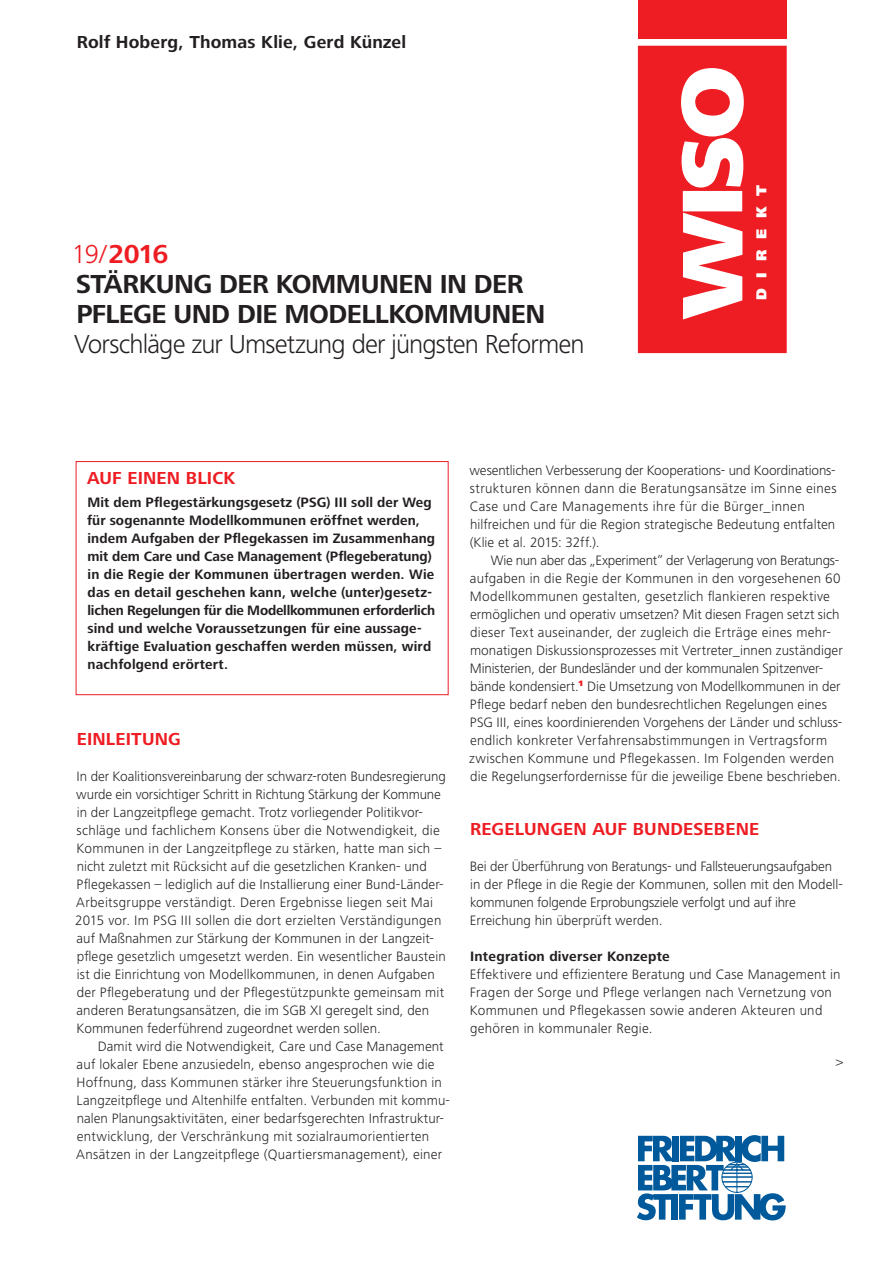
<style>
.page{position:relative;width:893px;height:1263px;background:#fff}
.page>*{position:absolute;margin:0;border:0;box-sizing:border-box;transform-origin:0 0}
.t1{font:700 27px/30px "Frutiger Next LT";letter-spacing:-.02em;color:#231f20}
.t2{font:300 27px "Frutiger Next LT";letter-spacing:-.035em;color:#231f20}
.t3{font:700 18px "Frutiger Next LT";letter-spacing:.01em;color:#ee1d23}
.t4{font:700 18px "Frutiger Next LT";letter-spacing:.01em;color:#231f20}
.t5{font:900 15px "Frutiger Next LT";letter-spacing:.72em;color:#fff}
.t6{font:300 14.1px/18px "Frutiger Next LT";letter-spacing:.01em;color:#231f20}
.t7{font:700 14.1px/18px "Frutiger Next LT";letter-spacing:.01em;color:#231f20}
.t8{font:300 14.1px/18px "Frutiger Next LT";letter-spacing:-.01em;color:#231f20}
.s1{font-weight:300;color:#ee1d23}
.s2{color:#ee1d23}
</style>
<div class="page">
<div style="left:76px;top:461px;width:373px;height:234px;border:1px solid #ee1c28"></div>
<svg style="left:637px;top:1135px;width:149px;height:85px"></svg>
<div style="left:638px;top:0;width:149px;height:39px;background:#ee1d23"></div>
<svg style="left:638px;top:46px;width:149px;height:307px;fill:#ee1d23"></svg>
<p class="t4" style="left:77px;top:32px;width:331px">Rolf Hoberg, Thomas Klie, Gerd Künzel</p>
<h1 class="t1" style="left:72px;top:239px;width:475px"><span class="s1">19/</span> <span class="s2">2016<br></span>STÄRKUNG DER KOMMUNEN IN DER<br>PFLEGE UND DIE MODELLKOMMUNEN</h1>
<h1 class="t2" style="left:74px;top:329px;width:512px">Vorschläge zur Umsetzung der jüngsten Reformen</h1>
<p class="t5" style="left:753px;top:300px;width:117px;rotate:-90deg">DIREKT</p>
<p class="t3" style="left:87px;top:468px;width:150px">AUF EINEN BLICK</p>
<p class="t7" style="left:87px;top:493px;width:350px">Mit dem Pflegestärkungsgesetz (PSG) III soll der Weg für sogenannte Modellkommunen eröffnet werden, indem Aufgaben der Pflegekassen im Zusammenhang mit dem Care und Case Management (Pflegeberatung) in die Regie der Kommunen übertragen werden. Wie das en detail geschehen kann, welche (unter)gesetz&shy;lichen Regelungen für die Modellkommunen erforderlich sind und welche Voraussetzungen für eine aussage&shy;kräftige Evaluation geschaffen werden müssen, wird nachfolgend erörtert.</p>
<p class="t3" style="left:77px;top:729px;width:106px">EINLEITUNG</p>
<p class="t6" style="left:75px;top:767px;width:372px">In der Koalitionsvereinbarung der schwarz-roten Bundesregierung wurde ein vorsichtiger Schritt in Richtung Stärkung der Kommune in der Langzeitpflege gemacht. Trotz vorliegender Politikvor&shy;schläge und fachlichem Konsens über die Notwendigkeit, die Kommunen in der Langzeitpflege zu stärken, hatte man sich – nicht zuletzt mit Rücksicht auf die gesetzlichen Kranken- und Pflegekassen – lediglich auf die Installierung einer Bund-Länder-Arbeitsgruppe verständigt. Deren Ergebnisse liegen seit Mai 2015 vor. Im PSG III sollen die dort erzielten Verständigungen auf Maßnahmen zur Stärkung der Kommunen in der Langzeit&shy;pflege gesetzlich umgesetzt werden. Ein wesentlicher Baustein ist die Einrichtung von Modellkommunen, in denen Aufgaben der Pflegeberatung und der Pflegestützpunkte gemeinsam mit anderen Beratungsansätzen, die im SGB XI geregelt sind, den Kommunen federführend zugeordnet werden sollen.</p>
<p class="t6" style="left:76px;top:1037px;width:375px;text-indent:22px">Damit wird die Notwendigkeit, Care und Case Management auf lokaler Ebene anzusiedeln, ebenso angesprochen wie die Hoffnung, dass Kommunen stärker ihre Steuerungsfunktion in Langzeitpflege und Altenhilfe entfalten. Verbunden mit kommu&shy;nalen Planungsaktivitäten, einer bedarfsgerechten Infrastruktur&shy;entwicklung, der Verschränkung mit sozialraumorientierten Ansätzen in der Langzeitpflege (Quartiersmanagement), einer</p>
<p class="t6" style="left:470px;top:461px;width:369px">wesentlichen Verbesserung der Kooperations- und Koordinations&shy;strukturen können dann die Beratungsansätze im Sinne eines Case und Care Managements ihre für die Bürger_innen hilfreichen und für die Region strategische Bedeutung entfalten (Klie et al. 2015: 32ff.).</p>
<p class="t6" style="left:469px;top:551px;width:375px;text-indent:22px">Wie nun aber das „Experiment“ der Verlagerung von Beratungs&shy;aufgaben in die Regie der Kommunen in den vorgesehenen 60<br>Modellkommunen gestalten, gesetzlich flankieren respektive ermöglichen und operativ umsetzen? Mit diesen Fragen setzt sich dieser Text auseinander, der zugleich die Erträge eines mehr&shy;monatigen Diskussionsprozesses mit Vertreter_innen zuständiger Ministerien, der Bundesländer und der kommunalen Spitzenver&shy;bände kondensiert.<sup>1</sup> Die Umsetzung von Modellkommunen in der Pflege bedarf neben den bundesrechtlichen Regelungen eines PSG III, eines koordinierenden Vorgehens der Länder und schluss&shy;endlich konkreter Verfahrensabstimmungen in Vertragsform zwischen Kommune und Pflegekassen. Im Folgenden werden die Regelungserfordernisse für die jeweilige Ebene beschrieben.</p>
<p class="t3" style="left:470px;top:819px;width:291px">REGELUNGEN AUF BUNDESEBENE</p>
<p class="t8" style="left:470px;top:857px;width:374px">Bei der Überführung von Beratungs- und Fallsteuerungsaufgaben in der Pflege in die Regie der Kommunen, sollen mit den Modell&shy;kommunen folgende Erprobungsziele verfolgt und auf ihre Erreichung hin überprüft werden.</p>
<p class="t7" style="left:470px;top:947px;width:201px">Integration diverser Konzepte</p>
<p class="t6" style="left:470px;top:965px;width:372px">Effektivere und effizientere Beratung und Case Management in Fragen der Sorge und Pflege verlangen nach Vernetzung von Kommunen und Pflegekassen sowie anderen Akteuren und gehören in kommunaler Regie.</p>
<p class="t6" style="left:836px;top:1052px;width:9px">&gt;</p>
</div>
